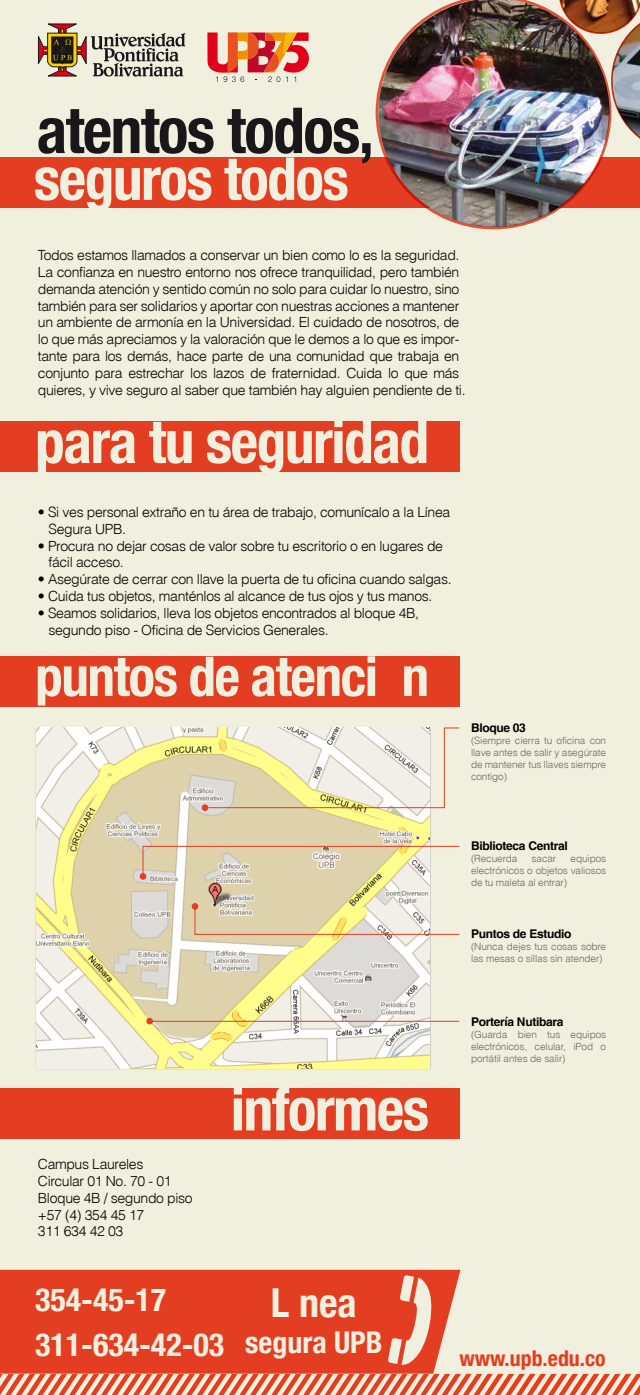
<style>
.page{position:relative;width:640px;height:1395px;background:#fff}
.page>*{position:absolute;margin:0;border:0;box-sizing:border-box;transform-origin:0 0}
.t1{font:700 condensed 63.5px "Helvetica Neue";letter-spacing:-.025em;color:#1a171b}
.t2{font:700 condensed 59.4px "Helvetica Neue";letter-spacing:-.025em;color:#f1f0de}
.t3{font:700 condensed 55px "Helvetica Neue";letter-spacing:-.025em;color:#f1f0de}
.t4{font:700 condensed 40px "Helvetica Neue";color:#f1f0de}
.t5{font:700 condensed 32px/45.5px "Helvetica Neue";color:#f1f0de}
.t6{font:700 condensed 30px "Helvetica Neue";color:#f1f0de}
.t7{font:700 condensed 21.8px "Helvetica Neue";color:#e43e22}
.t8{font:14px/16.8px "Switzerland Light Plain";letter-spacing:-.025em;color:#000}
.t9{font:700 12px "Switzerland";letter-spacing:-.025em;color:#000}
.t10{font:10px/12px "Switzerland Light Plain";letter-spacing:-.01em;color:#666;text-align:justify}
</style>
<div class="page">
<div style="left:0;top:0;width:640px;height:1394px;background:#f1f0de"></div>
<div style="left:0;top:157px;width:640px;height:51px;background:#e43e22"></div>
<div style="left:0;top:421px;width:459px;height:51px;background:#e43e22"></div>
<div style="left:0;top:656px;width:459px;height:50px;background:#e43e22"></div>
<div style="left:0;top:1088px;width:459px;height:51px;background:#e43e22"></div>
<svg style="left:37px;top:23px;width:148px;height:54px"></svg>
<svg style="left:207px;top:32px;width:102px;height:50px"></svg>
<svg style="left:0;top:1373px;width:640px;height:21px"></svg>
<img style="left:36px;top:728px;width:394px;height:340px">
<div style="left:202px;top:804px;width:6px;height:7px;background:#e43e22;border-radius:50%"></div>
<div style="left:146px;top:1017px;width:7px;height:7px;background:#e43e22;border-radius:50%"></div>
<svg style="left:207px;top:727px;width:253px;height:81px"></svg>
<hr style="left:150px;top:1020px;width:309px;height:1px;background:#e43e22">
<svg style="left:140px;top:845px;width:320px;height:34px"></svg>
<svg style="left:192px;top:903px;width:268px;height:32px"></svg>
<img style="left:376px;top:0;width:228px;height:229px">
<img style="left:559px;top:0;width:81px;height:154px">
<div style="left:0;top:1269px;width:461px;height:104px;background:#e43e22"></div>
<svg style="left:388px;top:1275px;width:48px;height:90px"></svg>
<h1 class="t1" style="left:37px;top:92px;width:339px">atentos todos,</h1>
<h2 class="t2" style="left:34px;top:143px;width:317px">seguros todos</h2>
<p class="t8" style="left:38px;top:246px;width:429px">Todos estamos llamados a conservar un bien como lo es la seguridad.<br>La confianza en nuestro entorno nos ofrece tranquilidad, pero también demanda atención y sentido común no solo para cuidar lo nuestro, sino también para ser solidarios y aportar con nuestras acciones a mantener un ambiente de armonía en la Universidad. El cuidado de nosotros, de lo que más apreciamos y la valoración que le demos a lo que es impor&shy;tante para los demás, hace parte de una comunidad que trabaja en conjunto para estrechar los lazos de fraternidad. Cuida lo que más quieres, y vive seguro al saber que también hay alguien pendiente de ti.</p>
<h2 class="t2" style="left:35px;top:406px;width:395px">para tu seguridad</h2>
<p class="t8" style="left:38px;top:503px;width:414px">· Si ves personal extraño en tu área de trabajo, comunícalo a la Línea</p>
<p class="t8" style="left:49px;top:520px;width:79px">Segura UPB.</p>
<p class="t8" style="left:38px;top:537px;width:407px">· Procura no dejar cosas de valor sobre tu escritorio o en lugares de</p>
<p class="t8" style="left:49px;top:553px;width:77px">fácil acceso.</p>
<p class="t8" style="left:38px;top:570px;width:415px">· Asegúrate de cerrar con llave la puerta de tu oficina cuando salgas.</p>
<p class="t8" style="left:38px;top:587px;width:396px">· Cuida tus objetos, manténlos al alcance de tus ojos y tus manos.</p>
<p class="t8" style="left:38px;top:604px;width:383px">· Seamos solidarios, lleva los objetos encontrados al bloque 4B,</p>
<p class="t8" style="left:49px;top:621px;width:282px">segundo piso - Oficina de Servicios Generales.</p>
<h3 class="t3" style="left:35px;top:643px;width:395px">puntos de atenciÛn</h3>
<p class="t8" style="left:38px;top:1155px;width:156px">Campus Laureles<br>Circular 01 No. 70 - 01<br>Bloque 4B / segundo piso +57 (4) 354 45 17<br>311 634 42 03</p>
<h2 class="t2" style="left:231px;top:1073px;width:200px">informes</h2>
<h3 class="t5" style="left:35px;top:1276px;width:191px">354-45-17<br>311-634-42-03</h3>
<h3 class="t4" style="left:271px;top:1278px;width:87px">LÌnea</h3>
<h3 class="t6" style="left:245px;top:1324px;width:139px">segura UPB</h3>
<p class="t9" style="left:471px;top:720px;width:56px">Bloque 03</p>
<p class="t10" style="left:471px;top:734px;width:137px">(Siempre cierra tu oficina con llave antes de salir y asegúrate de mantener tus llaves siempre contigo)</p>
<p class="t9" style="left:471px;top:838px;width:98px">Biblioteca Central</p>
<p class="t10" style="left:471px;top:852px;width:48px">(Recuerda</p>
<p class="t10" style="left:532px;top:852px;width:26px">sacar</p>
<p class="t10" style="left:471px;top:852px;width:137px;text-indent:100px">equipos electrónicos o objetos valiosos de tu maleta al entrar)</p>
<p class="t9" style="left:471px;top:926px;width:102px">Puntos de Estudio</p>
<p class="t10" style="left:471px;top:939px;width:137px">(Nunca dejes tus cosas sobre las mesas o sillas sin atender)</p>
<p class="t9" style="left:471px;top:1014px;width:94px">Portería Nutibara</p>
<p class="t10" style="left:471px;top:1028px;width:137px">(Guarda bien tus equipos electrónicos, celular, iPod o portátil antes de salir)</p>
<h3 class="t7" style="left:459px;top:1345px;width:148px">www.upb.edu.co</h3>
</div>
